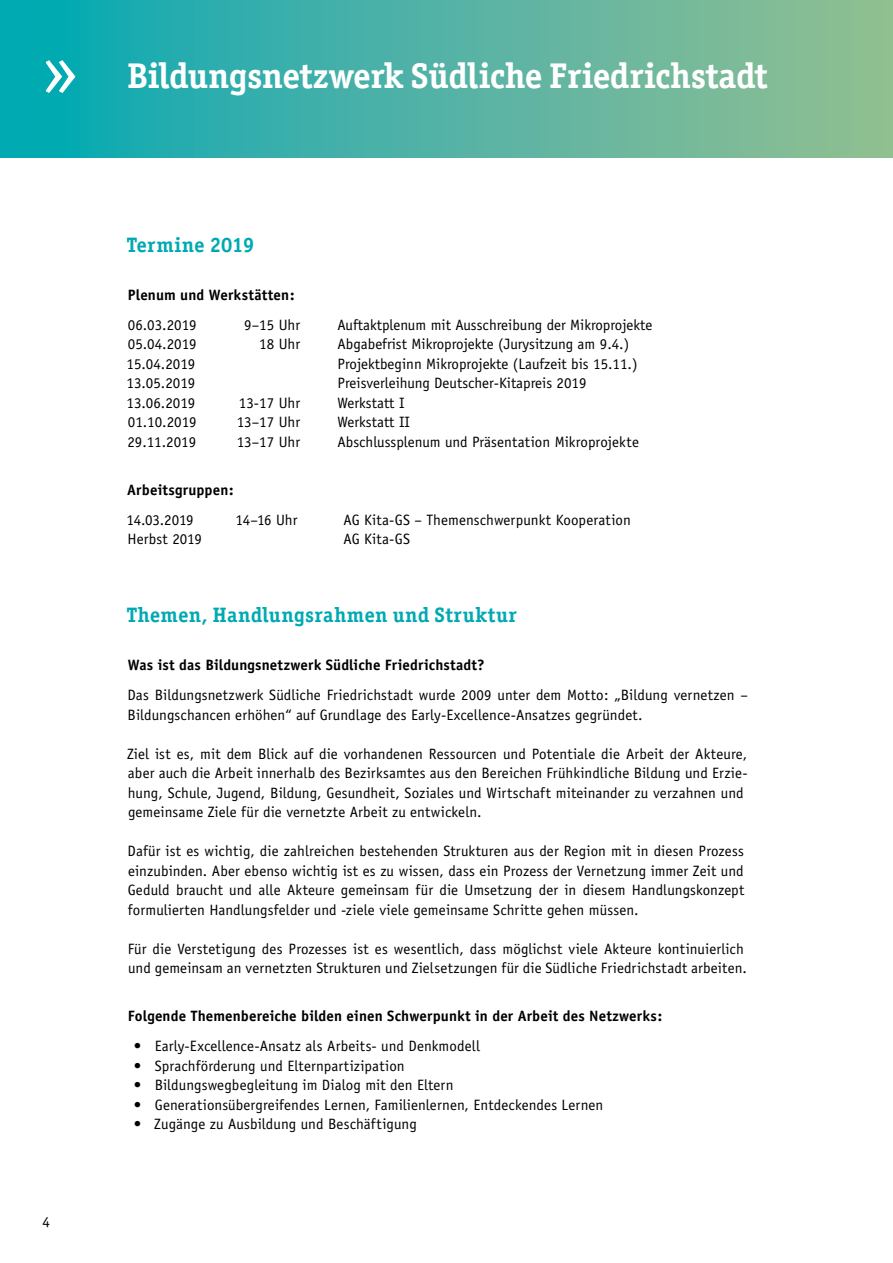
<style>
.page{position:relative;width:893px;height:1263px;background:#fff}
.page>*{position:absolute;margin:0;border:0;box-sizing:border-box;transform-origin:0 0}
.t1{font:700 36px "Officina Serif";color:#fff}
.t2{font:700 21px "Officina Serif";letter-spacing:.025em;color:#00a9b2}
.t3{font:15px/19.5px "Officina Sans";letter-spacing:.005em;color:#000}
.t4{font:700 15px "Officina Sans";letter-spacing:.01em;color:#000}
</style>
<div class="page">
<div style="left:0;top:0;width:893px;height:157px;background:linear-gradient(to right,#05a8b5,#99be93)"></div>
<svg style="left:46px;top:60px;width:29px;height:33px"></svg>
<p class="t3" style="left:43px;top:1212px;width:9px">4</p>
<h1 class="t1" style="left:128px;top:53px;width:641px">Bildungsnetzwerk Südliche Friedrichstadt</h1>
<h2 class="t2" style="left:127px;top:232px;width:129px">Termine 2019</h2>
<p class="t4" style="left:128px;top:285px;width:168px">Plenum und Werkstätten:</p>
<p class="t3" style="left:128px;top:315px;width:70px">06.03.2019</p>
<p class="t3" style="left:244px;top:315px;width:57px">9–15 Uhr</p>
<p class="t3" style="left:338px;top:315px;width:316px">Auftaktplenum mit Ausschreibung der Mikroprojekte</p>
<p class="t3" style="left:128px;top:334px;width:70px">05.04.2019</p>
<p class="t3" style="left:259px;top:334px;width:42px">18 Uhr</p>
<p class="t3" style="left:338px;top:334px;width:293px">Abgabefrist Mikroprojekte (Jurysitzung am 9.4.)</p>
<p class="t3" style="left:127px;top:354px;width:70px">15.04.2019</p>
<p class="t3" style="left:338px;top:354px;width:302px">Projektbeginn Mikroprojekte (Laufzeit bis 15.11.)</p>
<p class="t3" style="left:127px;top:373px;width:70px">13.05.2019</p>
<p class="t3" style="left:338px;top:373px;width:250px">Preisverleihung Deutscher-Kitapreis 2019</p>
<p class="t3" style="left:127px;top:393px;width:70px">13.06.2019</p>
<p class="t3" style="left:239px;top:393px;width:63px">13-17 Uhr</p>
<p class="t3" style="left:338px;top:393px;width:68px">Werkstatt I</p>
<p class="t3" style="left:128px;top:412px;width:70px">01.10.2019</p>
<p class="t3" style="left:237px;top:412px;width:65px">13–17 Uhr</p>
<p class="t3" style="left:338px;top:412px;width:74px">Werkstatt II</p>
<p class="t3" style="left:127px;top:432px;width:70px">29.11.2019</p>
<p class="t3" style="left:237px;top:432px;width:65px">13–17 Uhr</p>
<p class="t3" style="left:338px;top:432px;width:303px">Abschlussplenum und Präsentation Mikroprojekte</p>
<p class="t4" style="left:127px;top:480px;width:108px">Arbeitsgruppen:</p>
<p class="t3" style="left:127px;top:510px;width:69px">14.03.2019</p>
<p class="t3" style="left:236px;top:510px;width:63px">14–16 Uhr</p>
<p class="t3" style="left:344px;top:510px;width:289px">AG Kita-GS – Themenschwerpunkt Kooperation</p>
<p class="t3" style="left:128px;top:529px;width:76px">Herbst 2019</p>
<p class="t3" style="left:344px;top:529px;width:68px">AG Kita-GS</p>
<h2 class="t2" style="left:127px;top:602px;width:391px">Themen, Handlungsrahmen und Struktur</h2>
<p class="t4" style="left:128px;top:656px;width:358px">Was ist das Bildungsnetzwerk Südliche Friedrichstadt?</p>
<p class="t3" style="left:128px;top:685px;width:622px">Das Bildungsnetzwerk Südliche Friedrichstadt wurde 2009 unter dem Motto: „Bildung vernetzen –<br>Bildungschancen erhöhen“ auf Grundlage des Early-Excellence-Ansatzes gegründet.</p>
<p class="t3" style="left:127px;top:744px;width:622px">Ziel ist es, mit dem Blick auf die vorhandenen Ressourcen und Potentiale die Arbeit der Akteure, aber auch die Arbeit innerhalb des Bezirksamtes aus den Bereichen Frühkindliche Bildung und Erzie&shy;hung, Schule, Jugend, Bildung, Gesundheit, Soziales und Wirtschaft miteinander zu verzahnen und gemeinsame Ziele für die vernetzte Arbeit zu entwickeln.</p>
<p class="t3" style="left:128px;top:841px;width:618px;text-align:justify">Dafür ist es wichtig, die zahlreichen bestehenden Strukturen aus der Region mit in diesen Prozess einzubinden. Aber ebenso wichtig ist es zu wissen, dass ein Prozess der Vernetzung immer Zeit und Geduld braucht und alle Akteure gemeinsam für die Umsetzung der in diesem Handlungskonzept formulierten Handlungsfelder und -ziele viele gemeinsame Schritte gehen müssen.</p>
<p class="t3" style="left:128px;top:939px;width:621px">Für die Verstetigung des Prozesses ist es wesentlich, dass möglichst viele Akteure kontinuierlich und gemeinsam an vernetzten Strukturen und Zielsetzungen für die Südliche Friedrichstadt arbeiten.</p>
<p class="t4" style="left:128px;top:1007px;width:536px">Folgende Themenbereiche bilden einen Schwerpunkt in der Arbeit des Netzwerks:</p>
<p class="t3" style="left:134px;top:1036px;width:348px">• Early-Excellence-Ansatz als Arbeits- und Denkmodell</p>
<p class="t3" style="left:134px;top:1056px;width:272px">• Sprachförderung und Elternpartizipation</p>
<p class="t3" style="left:134px;top:1075px;width:321px">• Bildungswegbegleitung im Dialog mit den Eltern</p>
<p class="t3" style="left:134px;top:1095px;width:471px">• Generationsübergreifendes Lernen, Familienlernen, Entdeckendes Lernen</p>
<p class="t3" style="left:134px;top:1114px;width:285px">• Zugänge zu Ausbildung und Beschäftigung</p>
</div>
